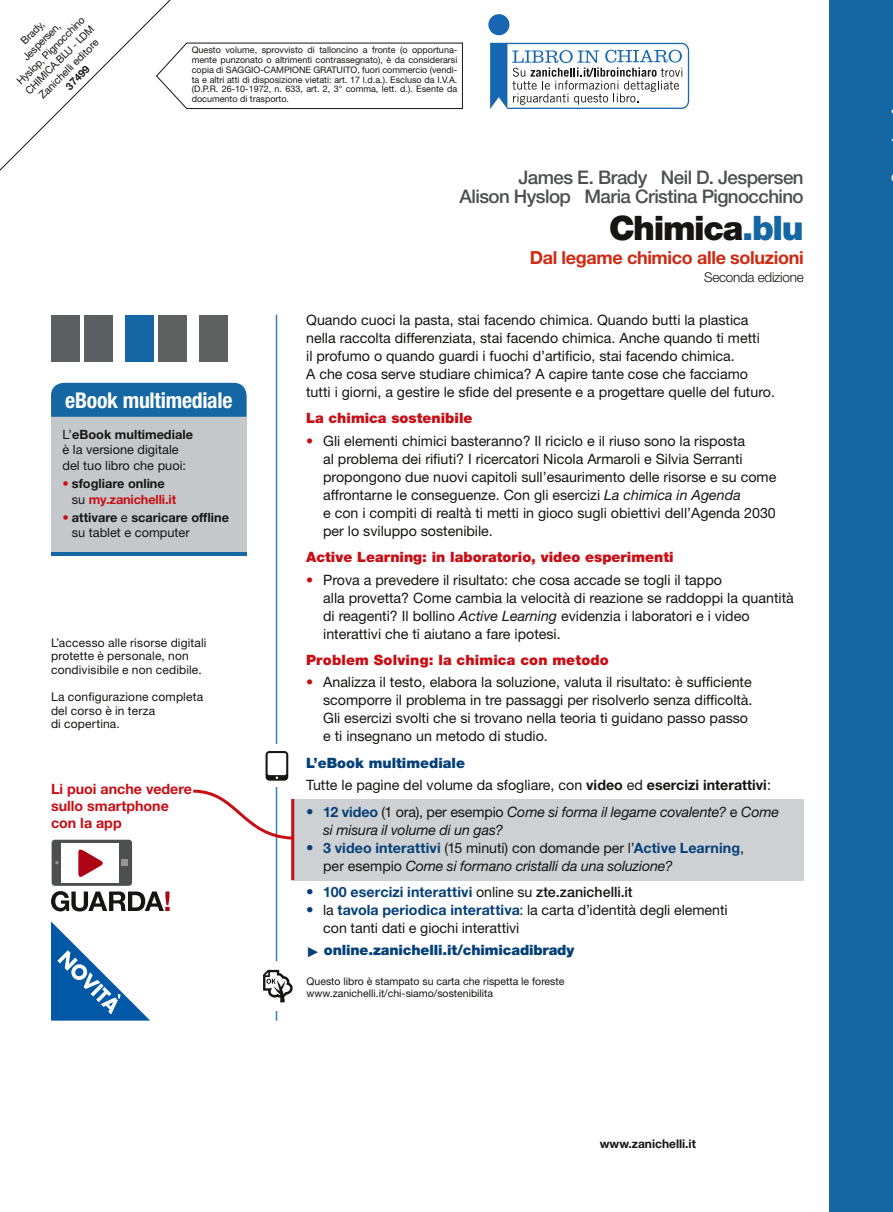
<style>
.page{position:relative;width:893px;height:1212px;background:#fff}
.page>*{position:absolute;margin:0;border:0;box-sizing:border-box;transform-origin:0 0}
.t1{font:900 33.75px "Helvetica Neue LT Std";letter-spacing:-.04em;color:#161513}
.t2{font:700 condensed 21.75px "Helvetica Neue LT Std";letter-spacing:-.015em;color:#fff}
.t3{font:500 18.75px/19.5px "Helvetica Neue LT Std";letter-spacing:-.03em;color:#4d504f;text-align:right}
.t4{font:700 18px "Helvetica Neue LT Std";letter-spacing:-.02em;color:#cf2912}
.t5{font:14.25px/18px "Helvetica Neue LT Std";color:#161513}
.t6{font:italic 14.25px/18px "Helvetica Neue LT Std";letter-spacing:-.01em;color:#161513}
.t7{font:900 14.25px "Helvetica Neue LT Std";color:#c90d14}
.t8{font:700 14.25px "Helvetica Neue LT Std";letter-spacing:.005em;color:#054078}
.t9{font:700 14.25px/17.1px "Helvetica Neue LT Std";color:#c90d14}
.t10{font:900 14.25px "Helvetica Neue LT Std";letter-spacing:-.01em;color:#054078}
.t11{font:300 13.5px "Helvetica Neue LT Std";letter-spacing:-.02em;color:#161513}
.t12{font:12.75px/15.8px "Helvetica Neue LT Std";color:#161513}
.t13{font:700 12.75px/15.8px "Helvetica Neue LT Std";color:#161513}
.t14{font:700 12.75px/15.8px "Helvetica Neue LT Std";letter-spacing:-.005em;color:#c90d14}
.t15{font:12px/13.5px "Helvetica Neue LT Std";letter-spacing:.015em;color:#161513}
.t16{font:700 12px "Helvetica Neue LT Std";color:#161513}
.t17{font:10.5px/12.8px "Helvetica Neue LT Std";color:#161513;text-align:center}
.t18{font:700 10.5px "Helvetica Neue LT Std";color:#161513}
.t19{font:9px/9.8px "Helvetica Neue LT Std";color:#161513;text-align:justify}
.s1{color:#1467a3}
.s2{font-weight:700}
.s3{color:#161513}
.s4{font-weight:400;color:#161513}
.s5{color:#c90d14}
.s6{font-weight:400}
.s7{font-style:italic}
.s8{font-weight:900;color:#054078}
.s9{font-style:normal;font-size:15px;color:#054078}
.s10{font-weight:700;font-style:normal;color:#054078}
.s11{font-style:normal}
.s12{font-weight:400;font-size:15px}
.s13{font-weight:500;color:#161513}
.s14{font-size:15px;color:#054078}
.s15{font-weight:700;color:#054078}
.s16{font-family:"Times New Roman";font-weight:400}
</style>
<div class="page">
<div style="left:294px;top:799px;width:510px;height:81px;background:#ced1d3"></div>
<hr style="left:291px;top:799px;width:3px;height:81px;background:#c90d14">
<div style="left:829px;top:0;width:64px;height:1212px;background:#1467a3"></div>
<hr style="left:276px;top:315px;width:1px;height:705px;background:#357ab1">
<div style="left:262px;top:744px;width:31px;height:42px;background:#fff"></div>
<svg style="left:266px;top:751px;width:22px;height:30px"></svg>
<hr style="left:186px;top:43px;width:277px;height:1px;background:#161513">
<hr style="left:186px;top:108px;width:277px;height:1px;background:#161513">
<hr style="left:462px;top:43px;width:1px;height:66px;background:#161513">
<div style="left:488px;top:14px;width:21px;height:21px;background:#1866b1;border-radius:50%"></div>
<svg style="left:490px;top:42px;width:200px;height:67px"></svg>
<div style="left:51px;top:383px;width:196px;height:34px;background:#1467a3"></div>
<div style="left:51px;top:417px;width:196px;height:137px;background:#c5c8ca"></div>
<hr style="left:51px;top:552px;width:196px;height:4px;background:#1467a3">
<div style="left:52px;top:840px;width:80px;height:46px;background:#4d504f;border-radius:3px"></div>
<div style="left:61px;top:843px;width:57px;height:39px;background:#fff"></div>
<div style="left:121px;top:859px;width:6px;height:7px;background:#949799"></div>
<svg style="left:78px;top:849px;width:25px;height:28px"></svg>
<svg style="left:51px;top:891px;width:119px;height:20px"></svg>
<svg style="left:193px;top:788px;width:102px;height:53px"></svg>
<svg style="left:51px;top:921px;width:99px;height:99px"></svg>
<div style="left:51px;top:315px;width:29px;height:47px;background:#5b6162"></div>
<div style="left:84px;top:315px;width:29px;height:47px;background:#5b6162"></div>
<div style="left:125px;top:315px;width:29px;height:47px;background:#1467a3"></div>
<div style="left:158px;top:315px;width:29px;height:47px;background:#5f6060"></div>
<div style="left:199px;top:315px;width:29px;height:47px;background:#5f6060"></div>
<div style="left:259px;top:961px;width:38px;height:50px;background:#fff"></div>
<svg style="left:263px;top:970px;width:30px;height:32px"></svg>
<svg style="left:0;top:0;width:192px;height:171px"></svg>
<p class="t17" style="left:-4px;top:61px;width:93px;rotate:-45deg">Brady,<br>Jespersen,<br>Hyslop, Pignocchino<br>CHIMICA.BLU - LDM<br>Zanichelli editore</p>
<p class="t18" style="left:65px;top:85px;width:31px;rotate:-45deg">37499</p>
<p class="t19" style="left:192px;top:46px;width:267px">Questo volume, sprovvisto di talloncino a fronte (o opportuna&shy;mente punzonato o altrimenti contrassegnato), è da considerarsi copia di SAGGIO-CAMPIONE GRATUITO, fuori commercio (vendi&shy;ta e altri atti di disposizione vietati: art. 17 l.d.a.). Escluso da I.V.A. (D.P.R. 26-10-1972, n. 633, art. 2, 3° comma, lett. d.). Esente da documento di trasporto.</p>
<h3 class="t3" style="left:459px;top:169px;width:346px">James E. Brady Neil D. Jespersen<br>Alison Hyslop Maria Cristina Pignocchino</h3>
<h1 class="t1" style="left:609px;top:216px;width:196px">Chimica<span class="s1">.blu</span></h1>
<p class="t4" style="left:530px;top:251px;width:275px">Dal legame chimico alle soluzioni</p>
<p class="t11" style="left:704px;top:269px;width:101px">Seconda edizione</p>
<h2 class="t2" style="left:65px;top:387px;width:169px">eBook multimediale</h2>
<p class="t12" style="left:63px;top:427px;width:132px">L’<span class="s2">eBook multimediale </span>è la versione digitale del tuo libro che puoi:</p>
<p class="t14" style="left:72px;top:477px;width:106px;text-indent:-9px">• <span class="s3">sfogliare online </span><span class="s4">su</span> my.zanichelli.it</p>
<p class="t13" style="left:72px;top:510px;width:159px;text-indent:-9px"><span class="s5">•</span> attivare <span class="s6">e</span> scaricare offline <span class="s6">su tablet e computer</span></p>
<p class="t15" style="left:51px;top:637px;width:157px">L’accesso alle risorse digitali protette è personale, non condivisibile e non cedibile.</p>
<p class="t15" style="left:51px;top:691px;width:154px">La configurazione completa del corso è in terza<br>di copertina.</p>
<p class="t9" style="left:51px;top:782px;width:142px">Li puoi anche vedere sullo smartphone con la app</p>
<p class="t5" style="left:306px;top:312px;width:470px">Quando cuoci la pasta, stai facendo chimica. Quando butti la plastica nella raccolta differenziata, stai facendo chimica. Anche quando ti metti<br>il profumo o quando guardi i fuochi d’artificio, stai facendo chimica.<br>A che cosa serve studiare chimica? A capire tante cose che facciamo tutti i giorni, a gestire le sfide del presente e a progettare quelle del futuro.</p>
<p class="t7" style="left:306px;top:413px;width:168px">La chimica sostenibile</p>
<p class="t5" style="left:323px;top:433px;width:455px;text-indent:-17px"><span class="s5">•</span> Gli elementi chimici basteranno? Il riciclo e il riuso sono la risposta<br>al problema dei rifiuti? I ricercatori Nicola Armaroli e Silvia Serranti propongono due nuovi capitoli sull’esaurimento delle risorse e su come affrontarne le conseguenze. Con gli esercizi <span class="s7">La chimica in Agenda<br></span>e con i compiti di realtà ti metti in gioco sugli obiettivi dell’Agenda 2030 per lo sviluppo sostenibile.</p>
<p class="t7" style="left:306px;top:552px;width:369px">Active Learning: in laboratorio, video esperimenti</p>
<p class="t5" style="left:323px;top:572px;width:472px;text-indent:-17px"><span class="s5">•</span> Prova a prevedere il risultato: che cosa accade se togli il tappo<br>alla provetta? Come cambia la velocità di reazione se raddoppi la quantità di reagenti? Il bollino <span class="s7">Active Learning</span> evidenzia i laboratori e i video interattivi che ti aiutano a fare ipotesi.</p>
<p class="t7" style="left:306px;top:655px;width:304px">Problem Solving: la chimica con metodo</p>
<p class="t5" style="left:323px;top:674px;width:431px;text-indent:-17px"><span class="s5">•</span> Analizza il testo, elabora la soluzione, valuta il risultato: è sufficiente scomporre il problema in tre passaggi per risolverlo senza difficoltà.<br>Gli esercizi svolti che si trovano nella teoria ti guidano passo passo e ti insegnano un metodo di studio.</p>
<p class="t5" style="left:306px;top:753px;width:466px;line-height:22.2px"><span class="s8">L’eBook multimediale<br></span>Tutte le pagine del volume da sfogliare, con <span class="s2">video</span> ed <span class="s2">esercizi interattivi</span>:</p>
<p class="t6" style="left:323px;top:803px;width:457px;text-indent:-17px"><span class="s9">•</span> <span class="s10">12 video</span> <span class="s11">(1 ora), per esempio</span> Come si forma il legame covalente? <span class="s11">e</span> Come si misura il volume di un gas?</p>
<p class="t6" style="left:323px;top:839px;width:422px;text-indent:-17px"><span class="s9">•</span> <span class="s10">3 video interattivi</span> <span class="s11">(15 minuti) con domande per l’</span><span class="s10">Active Learning</span><span class="s11">, per esempio</span> Come si formano cristalli da una soluzione?</p>
<p class="t8" style="left:306px;top:887px;width:328px"><span class="s12">•</span> 100 esercizi interattivi <span class="s4">online su</span> <span class="s13">zte.zanichelli.it</span></p>
<p class="t5" style="left:323px;top:902px;width:406px;text-indent:-17px"><span class="s14">•</span> la <span class="s15">tavola periodica interattiva</span>: la carta d’identità degli elementi con tanti dati e giochi interattivi</p>
<p class="t10" style="left:306px;top:945px;width:270px"><span class="s16">►</span> online.zanichelli.it/chimicadibrady</p>
<p class="t17" style="left:307px;top:976px;width:259px;line-height:12px;text-align:left">Questo libro è stampato su carta che rispetta le foreste www.zanichelli.it/chi-siamo/sostenibilita</p>
<p class="t16" style="left:600px;top:1139px;width:98px">www.zanichelli.it</p>
</div>
